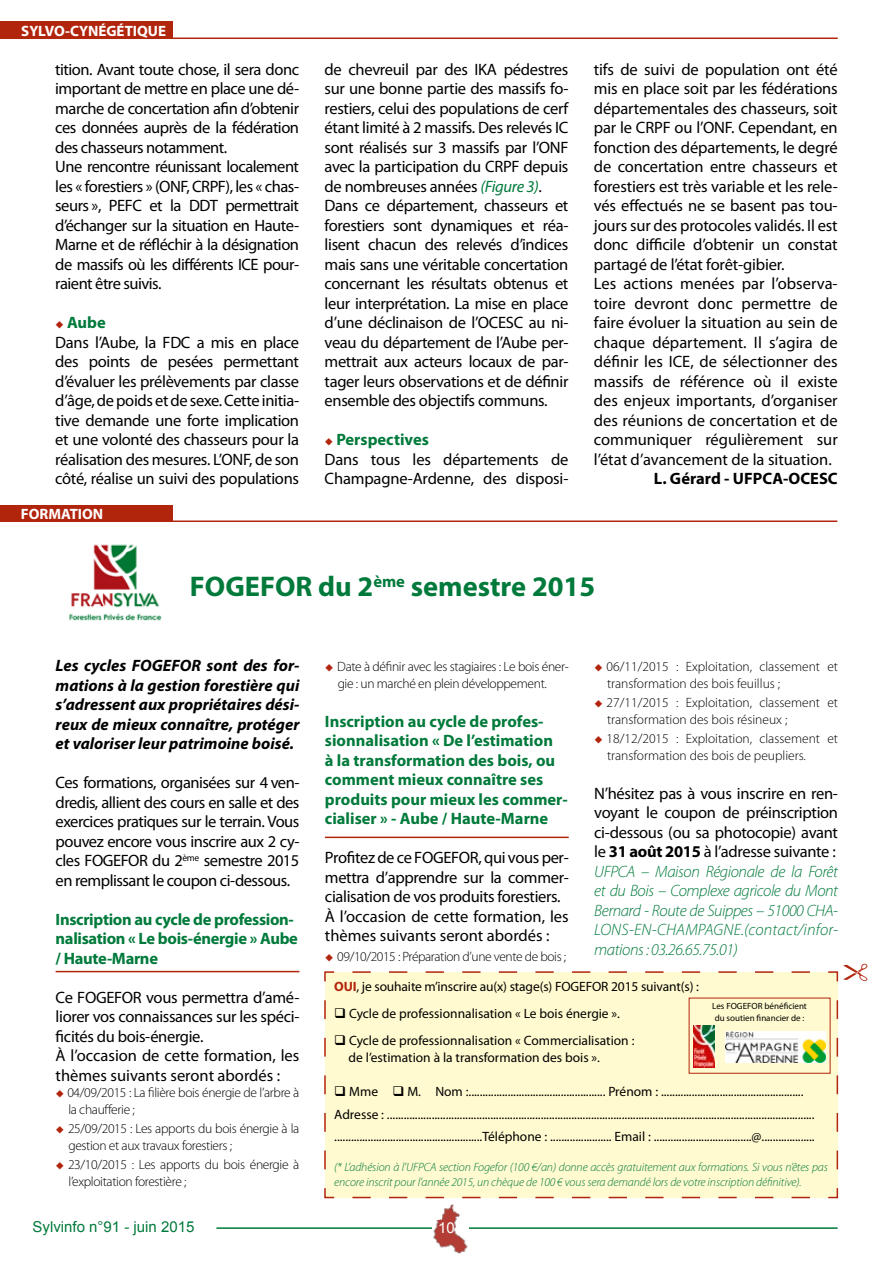
<style>
.page{position:relative;width:893px;height:1263px;background:#fff}
.page>*{position:absolute;margin:0;border:0;box-sizing:border-box;transform-origin:0 0}
.t1{font:700 28.5px "Myriad Pro";color:#007a3b}
.t2{font:16.5px/19.5px "Myriad Pro";letter-spacing:-.02em;color:#000}
.t3{font:italic 300 16.5px/19.5px "Myriad Pro";letter-spacing:-.025em;color:#007a3b}
.t4{font:700 16.5px/19.5px "Myriad Pro";color:#007a3b}
.t5{font:italic 700 16.5px/19.5px "Myriad Pro";color:#000;text-align:justify}
.t6{font:700 16.5px/19.5px "Myriad Pro";letter-spacing:-.02em;color:#007a3b}
.t7{font:700 16.5px "Myriad Pro";color:#000}
.t8{font:700 15px "Myriad Pro";color:#fff}
.t9{font:15px "Arial";color:#007a3b}
.t10{font:15px "Arial";color:#fff}
.t11{font:13.5px/22.5px "Myriad Pro";color:#000}
.t12{font:300 13.5px/16.5px "Myriad Pro";letter-spacing:-.025em;color:#000}
.t13{font:300 13.5px/16.5px "Myriad Pro";color:#000}
.t14{font:italic 300 12px/15px "Myriad Pro";letter-spacing:-.01em;color:#007a3b}
.t15{font:9px/12px "Myriad Pro";color:#000}
.s1{color:#b2250d}
.s2{font-weight:700;color:#007a3b}
.s3{font-style:italic;color:#007a3b}
.s4{font-weight:400;font-style:normal;color:#000}
.s5{font-weight:700;font-style:normal;color:#000}
.s6{font-weight:700;color:#b2250d}
</style>
<div class="page">
<hr style="left:216px;top:1227px;width:622px;height:2px;background:#007a3b">
<img style="left:433px;top:1204px;width:35px;height:50px">
<hr style="left:0;top:38px;width:838px;height:1px;background:#b2250d">
<div style="left:0;top:22px;width:173px;height:16px;background:#b2250d"></div>
<hr style="left:55px;top:520px;width:782px;height:2px;background:#b2250d">
<img style="left:69px;top:544px;width:93px;height:77px">
<hr style="left:56px;top:971px;width:243px;height:1px;background:#b2250d">
<hr style="left:325px;top:837px;width:244px;height:1px;background:#b2250d">
<div style="left:324px;top:971px;width:515px;height:228px;background:#fffacf"></div>
<img style="left:694px;top:1026px;width:20px;height:42px">
<img style="left:726px;top:1031px;width:99px;height:32px">
<div style="left:0;top:505px;width:173px;height:17px;background:#b2250d"></div>
<p class="t8" style="left:21px;top:21px;width:146px">SYLVO-CYNÉGÉTIQUE</p>
<p class="t2" style="left:55px;top:59px;width:245px">tition. Avant toute chose, il sera donc important de mettre en place une dé&shy;marche de concertation afin d’obtenir ces données auprès de la fédération des chasseurs notamment.<br>Une rencontre réunissant localement les « forestiers » (ONF, CRPF), les « chas&shy;seurs », PEFC et la DDT permettrait d’échanger sur la situation en Haute-Marne et de réfléchir à la désignation de massifs où les différents ICE pour&shy;raient être suivis.</p>
<p class="t2" style="left:55px;top:313px;width:245px"><span class="s1">◆</span> <span class="s2">Aube<br></span>Dans l’Aube, la FDC a mis en place des points de pesées permettant d’évaluer les prélèvements par classe d’âge, de poids et de sexe. Cette initia&shy;tive demande une forte implication et une volonté des chasseurs pour la réalisation des mesures. L’ONF, de son côté, réalise un suivi des populations</p>
<p class="t8" style="left:21px;top:504px;width:84px">FORMATION</p>
<p class="t2" style="left:325px;top:59px;width:245px">de chevreuil par des IKA pédestres sur une bonne partie des massifs fo&shy;restiers, celui des populations de cerf étant limité à 2 massifs. Des relevés IC sont réalisés sur 3 massifs par l’ONF avec la participation du CRPF depuis de nombreuses années <span class="s3">(Figure 3)</span>.<br>Dans ce département, chasseurs et forestiers sont dynamiques et réa&shy;lisent chacun des relevés d’indices mais sans une véritable concertation concernant les résultats obtenus et leur interprétation. La mise en place d’une déclinaison de l’OCESC au ni&shy;veau du département de l’Aube per&shy;mettrait aux acteurs locaux de par&shy;tager leurs observations et de définir ensemble des objectifs communs.</p>
<p class="t2" style="left:325px;top:430px;width:245px"><span class="s1">◆</span> <span class="s2">Perspectives<br></span>Dans tous les départements de<br>Champagne-Ardenne, des disposi-</p>
<p class="t2" style="left:594px;top:59px;width:245px">tifs de suivi de population ont été mis en place soit par les fédérations départementales des chasseurs, soit par le CRPF ou l’ONF. Cependant, en fonction des départements, le degré de concertation entre chasseurs et forestiers est très variable et les rele&shy;vés effectués ne se basent pas tou&shy;jours sur des protocoles validés. Il est donc difficile d’obtenir un constat partagé de l’état forêt-gibier.<br>Les actions menées par l’observa&shy;toire devront donc permettre de faire évoluer la situation au sein de chaque département. Il s’agira de définir les ICE, de sélectionner des massifs de référence où il existe des enjeux importants, d’organiser des réunions de concertation et de communiquer régulièrement sur l’état d’avancement de la situation.</p>
<p class="t7" style="left:654px;top:468px;width:185px">L. Gérard - UFPCA-OCESC</p>
<h1 class="t1" style="left:190px;top:568px;width:407px">FOGEFOR du 2<sup>ème</sup> semestre 2015</h1>
<p class="t5" style="left:56px;top:655px;width:245px">Les cycles FOGEFOR sont des for&shy;mations à la gestion forestière qui s’adressent aux propriétaires dési&shy;reux de mieux connaître, protéger et valoriser leur patrimoine boisé.</p>
<p class="t2" style="left:56px;top:773px;width:245px;text-align:justify">Ces formations, organisées sur 4 ven&shy;dredis, allient des cours en salle et des exercices pratiques sur le terrain. Vous pouvez encore vous inscrire aux 2 cy&shy;cles FOGEFOR du 2<sup>ème</sup> semestre 2015 en remplissant le coupon ci-dessous.</p>
<p class="t6" style="left:56px;top:909px;width:244px">Inscription au cycle de profession&shy;nalisation « Le bois-énergie » Aube / Haute-Marne</p>
<p class="t2" style="left:56px;top:987px;width:245px">Ce FOGEFOR vous permettra d’amé&shy;liorer vos connaissances sur les spéci&shy;ficités du bois-énergie.<br>À l’occasion de cette formation, les thèmes suivants seront abordés :</p>
<p class="t12" style="left:68px;top:1085px;width:233px;text-indent:-13px"><span class="s1">◆</span> 04/09/2015 : La filière bois énergie de l’arbre à la chaufferie ;</p>
<p class="t12" style="left:68px;top:1121px;width:233px;text-indent:-13px"><span class="s1">◆</span> 25/09/2015 : Les apports du bois énergie à la gestion et aux travaux forestiers ;</p>
<p class="t12" style="left:68px;top:1157px;width:233px;text-indent:-13px"><span class="s1">◆</span> 23/10/2015 : Les apports du bois énergie à l’exploitation forestière ;</p>
<p class="t12" style="left:338px;top:659px;width:233px;text-indent:-13px"><span class="s1">◆</span> Date à définir avec les stagiaires : Le bois éner&shy;gie : un marché en plein développement.</p>
<p class="t4" style="left:325px;top:711px;width:244px">Inscription au cycle de profes&shy;sionnalisation « De l’estimation<br>à la transformation des bois, ou comment mieux connaître ses produits pour mieux les commer&shy;cialiser » - Aube / Haute-Marne</p>
<p class="t2" style="left:325px;top:848px;width:245px">Profitez de ce FOGEFOR, qui vous per&shy;mettra d’apprendre sur la commer&shy;cialisation de vos produits forestiers.<br>À l’occasion de cette formation, les thèmes suivants seront abordés :</p>
<p class="t12" style="left:325px;top:948px;width:243px"><span class="s1">◆</span> 09/10/2015 : Préparation d’une vente de bois ;</p>
<p class="t13" style="left:607px;top:659px;width:233px;text-indent:-13px"><span class="s1">◆</span> 06/11/2015 : Exploitation, classement et transformation des bois feuillus ;</p>
<p class="t13" style="left:607px;top:695px;width:233px;text-indent:-13px"><span class="s1">◆</span> 27/11/2015 : Exploitation, classement et transformation des bois résineux ;</p>
<p class="t13" style="left:607px;top:731px;width:233px;text-indent:-13px"><span class="s1">◆</span> 18/12/2015 : Exploitation, classement et transformation des bois de peupliers.</p>
<p class="t3" style="left:594px;top:784px;width:245px"><span class="s4">N’hésitez pas à vous inscrire en ren&shy;voyant le coupon de préinscription ci-dessous (ou sa photocopie) avant le</span> <span class="s5">31 août 2015</span> <span class="s4">à l’adresse suivante :<br></span>UFPCA – Maison Régionale de la Forêt et du Bois – Complexe agricole du Mont Bernard - Route de Suippes – 51000 CHA-LONS-EN-CHAMPAGNE.(contact/infor&shy;mations: 03.26.65.75.01)</p>
<p class="t11" style="left:334px;top:975px;width:366px"><span class="s6">OUI</span>, je souhaite m’inscrire au(x) stage(s) FOGEFOR 2015 suivant(s) :</p>
<p class="t11" style="left:334px;top:1002px;width:287px">❑ Cycle de professionnalisation « Le bois énergie ».</p>
<p class="t11" style="left:349px;top:1032px;width:287px;line-height:16.5px;text-indent:-14px">❑ Cycle de professionnalisation « Commercialisation : de l’estimation à la transformation des bois ».</p>
<p class="t11" style="left:334px;top:1080px;width:482px">❑ Mme ❑ M. Nom :................................................. Prénom : ...................................................<br>Adresse : ......................................................................................................................................................... .....................................................Téléphone : ...................... Email : ...................................@...................</p>
<p class="t14" style="left:334px;top:1160px;width:495px">(* L’adhésion à l’UFPCA section Fogefor (100 €/an) donne accès gratuitement aux formations. Si vous n’êtes pas encore inscrit pour l’année 2015, un chèque de 100 € vous sera demandé lors de votre inscription définitive).</p>
<p class="t15" style="left:712px;top:1000px;width:96px">Les FOGEFOR bénéficient du soutien financier de :</p>
<p class="t9" style="left:33px;top:1217px;width:163px">Sylvinfo n°91 - juin 2015</p>
<p class="t10" style="left:438px;top:1217px;width:18px">10</p>
</div>
